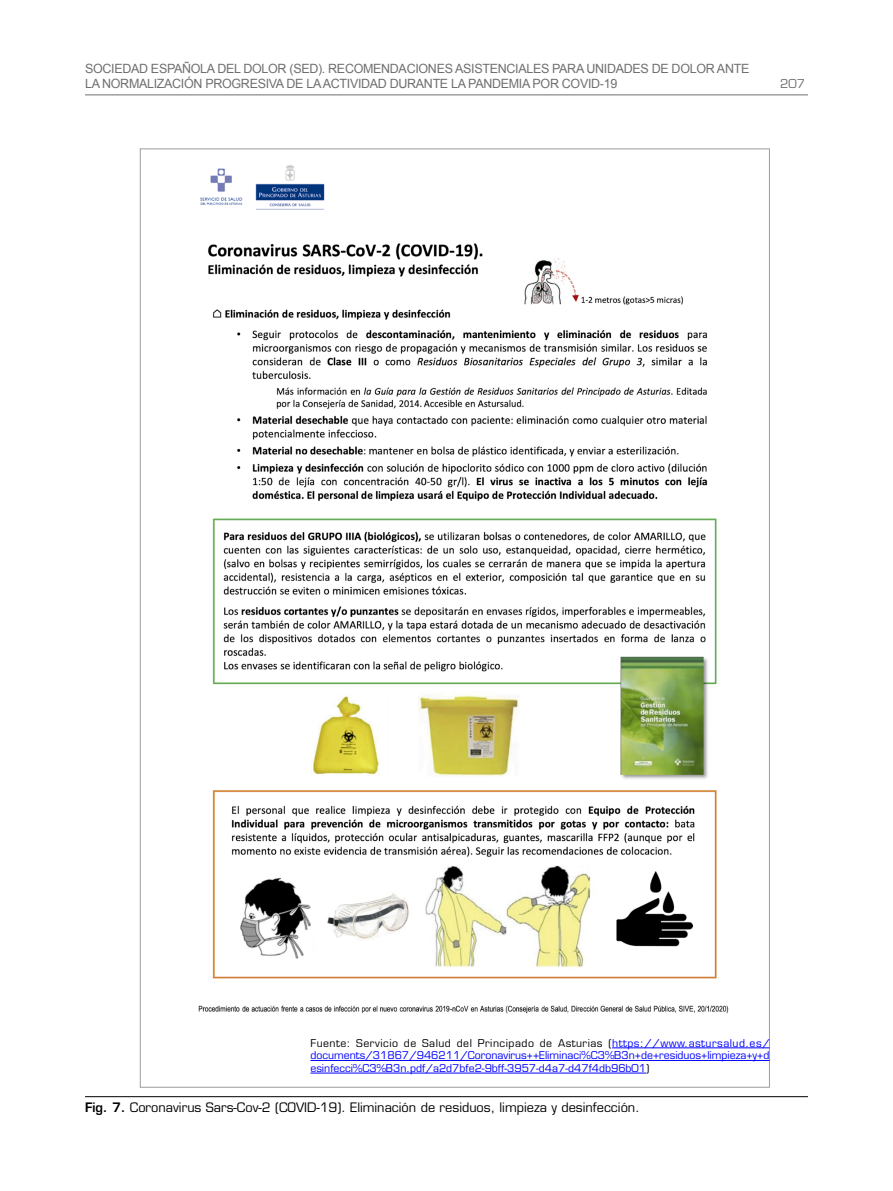
<style>
.page{position:relative;width:893px;height:1191px;background:#fff}
.page>*{position:absolute;margin:0;border:0;box-sizing:border-box;transform-origin:0 0}
.t1{font:12.75px/15px "Arial";letter-spacing:-.025em;color:#706f6f}
.t2{font:12.75px "Eurostile LT Std";color:#000}
.t3{font:12px "Eurostile LT Std";color:#706f6f}
.t4{font:10.5px/12.6px "Eurostile LT Std";color:#00f;text-align:justify}
.s1{color:#000}
.s2{font-weight:600}
</style>
<div class="page">
<hr style="left:85px;top:94px;width:723px;height:1px;background:#706f6f">
<img style="left:198px;top:164px;width:531px;height:850px">
<hr style="left:612px;top:1047px;width:158px;height:1px;background:#00f">
<hr style="left:310px;top:1060px;width:460px;height:1px;background:#00f">
<hr style="left:310px;top:1072px;width:336px;height:1px;background:#00f">
<hr style="left:85px;top:1096px;width:723px;height:1px;background:#000">
<p class="t1" style="left:85px;top:61px;width:666px">SOCIEDAD ESPAÑOLA DEL DOLOR (SED). RECOMENDACIONES ASISTENCIALES PARA UNIDADES DE DOLOR ANTE<br>LA NORMALIZACIÓN PROGRESIVA DE LA ACTIVIDAD DURANTE LA PANDEMIA POR COVID-19</p>
<p class="t3" style="left:780px;top:76px;width:26px">207</p>
<p class="t4" style="left:310px;top:1036px;width:461px"><span class="s1">Fuente: Servicio de Salud del Principado de Asturias (</span>https://www.astursalud.es/ documents/31867/946211/Coronavirus++Eliminaci%C3%B3n+de+residuos+limpieza+y+d esinfecci%C3%B3n.pdf/a2d7bfe2-9bff-3957-d4a7-d47f4db96b01<span class="s1">)</span></p>
<p class="t2" style="left:85px;top:1099px;width:556px"><span class="s2">Fig. 7.</span> Coronavirus Sars-Cov-2 (COVID-19). Eliminación de residuos, limpieza y desinfección.</p>
</div>
